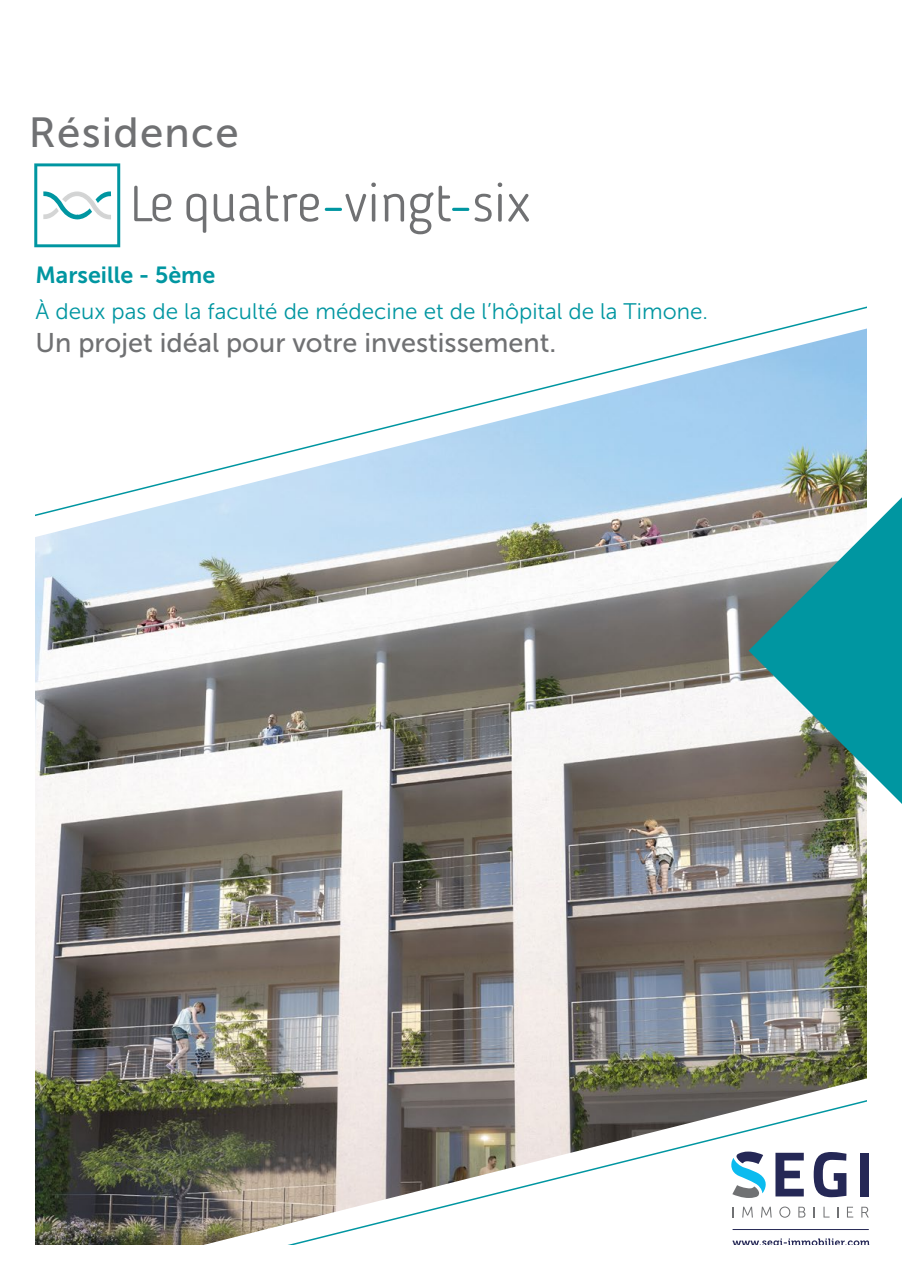
<style>
.page{position:relative;width:902px;height:1280px;background:#fff}
.page>*{position:absolute;margin:0;border:0;box-sizing:border-box;transform-origin:0 0}
.t1{font:42px "Museo Sans 500";letter-spacing:.03em;color:#707173}
.t2{font:27px "Museo Sans 500";color:#707173}
.t3{font:23.25px "Museo Sans 700";color:#0096a1}
.t4{font:22.5px "Museo Sans 300";color:#0096a1}
</style>
<div class="page">
<img style="left:35px;top:325px;width:832px;height:920px">
<svg style="left:732px;top:1238px;width:137px;height:7px"></svg>
<svg style="left:823px;top:1207px;width:6px;height:10px"></svg>
<svg style="left:846px;top:1207px;width:7px;height:10px"></svg>
<svg style="left:861px;top:1207px;width:7px;height:10px"></svg>
<svg style="left:726px;top:1145px;width:79px;height:73px"></svg>
<svg style="left:813px;top:1152px;width:33px;height:45px"></svg>
<div style="left:859px;top:1153px;width:9px;height:43px;background:#252856"></div>
<hr style="left:732px;top:1229px;width:136px;height:1px;background:#252856">
<svg style="left:34px;top:163px;width:86px;height:84px"></svg>
<svg style="left:186px;top:194px;width:20px;height:39px"></svg>
<svg style="left:214px;top:186px;width:105px;height:36px"></svg>
<svg style="left:325px;top:183px;width:51px;height:39px"></svg>
<svg style="left:383px;top:194px;width:21px;height:28px"></svg>
<svg style="left:497px;top:183px;width:5px;height:39px"></svg>
<svg style="left:508px;top:194px;width:21px;height:28px"></svg>
<svg style="left:410px;top:186px;width:81px;height:48px"></svg>
<svg style="left:134px;top:186px;width:37px;height:36px"></svg>
<svg style="left:748px;top:497px;width:153px;height:307px"></svg>
<h1 class="t1" style="left:29px;top:109px;width:211px">Résidence</h1>
<p class="t3" style="left:36px;top:262px;width:181px">Marseille - 5ème</p>
<p class="t4" style="left:36px;top:299px;width:674px">À deux pas de la faculté de médecine et de l’hôpital de la Timone.</p>
<p class="t2" style="left:36px;top:328px;width:522px">Un projet idéal pour votre investissement.</p>
</div>
